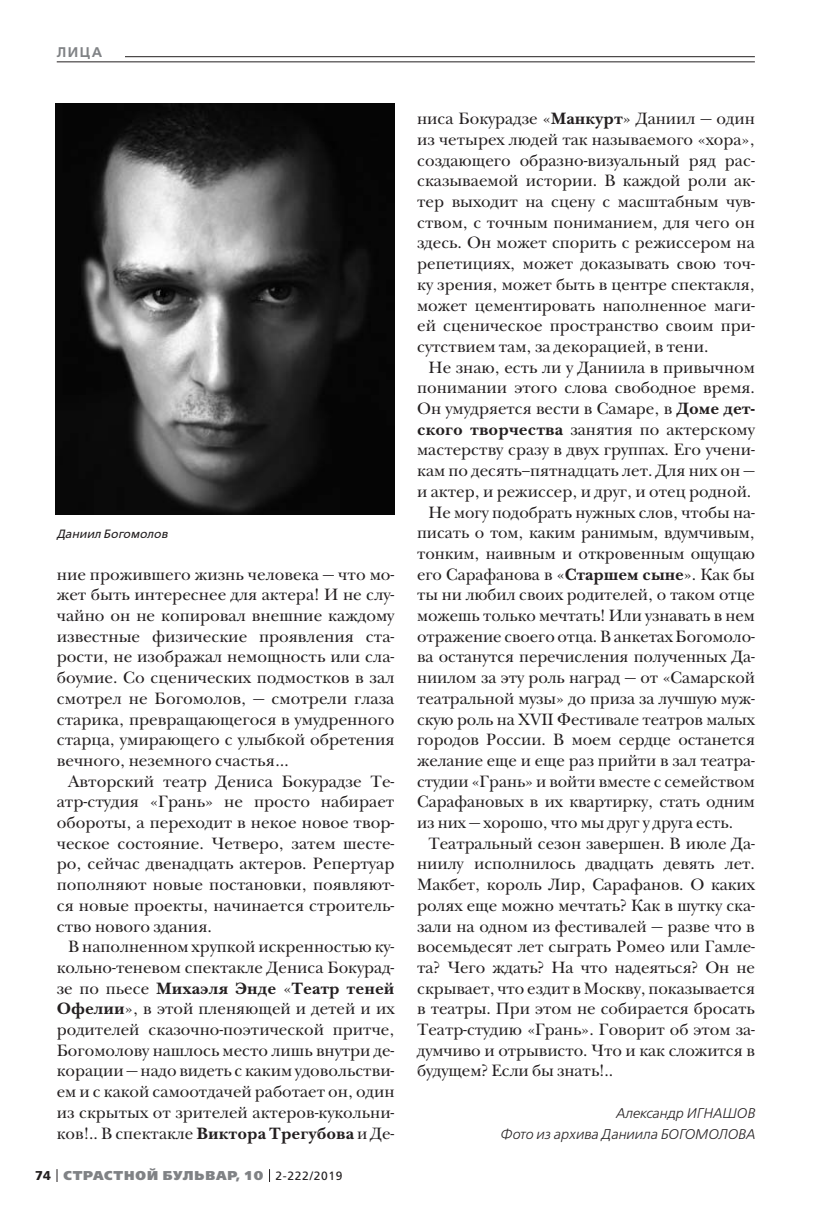
<style>
.page{position:relative;width:823px;height:1219px;background:#fff}
.page>*{position:absolute;margin:0;border:0;box-sizing:border-box;transform-origin:0 0}
.t1{font:17px/20.6px "New Baskerville ITC";letter-spacing:-.005em;color:#231f20;text-align:justify}
.t2{font:italic 300 14px/20.8px "Free Set";color:#231f20;text-align:right}
.t3{font:600 14px "Free Set";color:#808285}
.t4{font:800 12.8px "Free Set";letter-spacing:.07em;color:#808285}
.t5{font:italic 12px "Free Set";color:#231f20}
.s1{font-weight:700}
.s2{font-weight:700;color:#231f20}
.s3{font-weight:400;font-size:12px;color:#231f20}
</style>
<div class="page">
<svg style="left:57px;top:1169px;width:1px;height:13px"></svg>
<svg style="left:269px;top:1169px;width:1px;height:13px"></svg>
<hr style="left:57px;top:56px;width:697px;height:1px;background:#231f20">
<div style="left:57px;top:41px;width:68px;height:21px;background:#fff"></div>
<hr style="left:57px;top:62px;width:697px;height:1px;background:#231f20">
<img style="left:56px;top:104px;width:338px;height:411px">
<p class="t3" style="left:57px;top:45px;width:47px">ЛИЦА</p>
<p class="t5" style="left:57px;top:528px;width:112px">Даниил Богомолов</p>
<p class="t1" style="left:57px;top:565px;width:339px">ние прожившего жизнь человека — что мо&shy;жет быть интереснее для актера! И не слу&shy;чайно он не копировал внешние каждому известные физические проявления ста&shy;рости, не изображал немощность или сла&shy;боумие. Со сценических подмостков в зал смотрел не Богомолов, — смотрели глаза старика, превращающегося в умудренного старца, умирающего с улыбкой обретения вечного, неземного счастья…</p>
<p class="t1" style="left:57px;top:772px;width:339px;text-indent:11px">Авторский театр Дениса Бокурадзе Те&shy;атр-студия «Грань» не просто набирает обороты, а переходит в некое новое твор&shy;ческое состояние. Четверо, затем шесте&shy;ро, сейчас двенадцать актеров. Репертуар пополняют новые постановки, появляют&shy;ся новые проекты, начинается строитель&shy;ство нового здания.</p>
<p class="t1" style="left:57px;top:938px;width:339px;text-indent:11px">В наполненном хрупкой искренностью ку&shy;кольно-теневом спектакле Дениса Бокурад&shy;зе по пьесе <span class="s1">Михаэля Энде</span> «<span class="s1">Театр теней Офелии</span>», в этой пленяющей и детей и их родителей сказочно-поэтической притче, Богомолову нашлось место лишь внутри де&shy;корации — надо видеть с каким удовольстви&shy;ем и с какой самоотдачей работает он, один из скрытых от зрителей актеров-кукольни&shy;ков!.. В спектакле <span class="s1">Виктора Трегубова</span> и Де-</p>
<p class="t4" style="left:35px;top:1169px;width:309px"><span class="s2">74</span> СТРАСТНОЙ БУЛЬВАР, 10 <span class="s3">2-222/2019</span></p>
<p class="t1" style="left:417px;top:110px;width:339px">ниса Бокурадзе «<span class="s1">Манкурт</span>» Даниил — один из четырех людей так называемого «хора», создающего образно-визуальный ряд рас&shy;сказываемой истории. В каждой роли ак&shy;тер выходит на сцену с масштабным чув&shy;ством, с точным пониманием, для чего он здесь. Он может спорить с режиссером на репетициях, может доказывать свою точ&shy;ку зрения, может быть в центре спектакля, может цементировать наполненное маги&shy;ей сценическое пространство своим при&shy;сутствием там, за декорацией, в тени.</p>
<p class="t1" style="left:428px;top:358px;width:327px">Не знаю, есть ли у Даниила в привычном</p>
<p class="t1" style="left:417px;top:379px;width:339px">понимании этого слова свободное время.</p>
<p class="t1" style="left:417px;top:400px;width:339px">Он умудряется вести в Самаре, в <span class="s1">Доме дет-</span></p>
<p class="t1" style="left:417px;top:420px;width:339px"><span class="s1">ского творчества</span> занятия по актерскому</p>
<p class="t1" style="left:417px;top:441px;width:339px">мастерству сразу в двух группах. Его учени-</p>
<p class="t1" style="left:417px;top:462px;width:339px">кам по десять–пятнадцать лет. Для них он —</p>
<p class="t1" style="left:417px;top:483px;width:335px">и актер, и режиссер, и друг, и отец родной.</p>
<p class="t1" style="left:428px;top:503px;width:327px">Не могу подобрать нужных слов, чтобы на-</p>
<p class="t1" style="left:417px;top:524px;width:339px">писать о том, каким ранимым, вдумчивым,</p>
<p class="t1" style="left:417px;top:545px;width:339px">тонким, наивным и откровенным ощущаю</p>
<p class="t1" style="left:417px;top:565px;width:339px">его Сарафанова в «<span class="s1">Старшем сыне</span>». Как бы</p>
<p class="t1" style="left:417px;top:586px;width:339px">ты ни любил своих родителей, о таком отце</p>
<p class="t1" style="left:417px;top:607px;width:339px">можешь только мечтать! Или узнавать в нем</p>
<p class="t1" style="left:417px;top:627px;width:339px">отражение своего отца. В анкетах Богомоло-</p>
<p class="t1" style="left:417px;top:648px;width:339px">ва останутся перечисления полученных Да-</p>
<p class="t1" style="left:417px;top:669px;width:339px">ниилом за эту роль наград — от «Самарской</p>
<p class="t1" style="left:417px;top:690px;width:339px">театральной музы» до приза за лучшую муж-</p>
<p class="t1" style="left:417px;top:710px;width:339px">скую роль на XVII Фестивале театров малых</p>
<p class="t1" style="left:417px;top:731px;width:339px">городов России. В моем сердце останется</p>
<p class="t1" style="left:417px;top:752px;width:339px">желание еще и еще раз прийти в зал театра-</p>
<p class="t1" style="left:417px;top:772px;width:339px">студии «Грань» и войти вместе с семейством</p>
<p class="t1" style="left:417px;top:793px;width:339px">Сарафановых в их квартирку, стать одним</p>
<p class="t1" style="left:417px;top:814px;width:317px">из них — хорошо, что мы друг у друга есть.</p>
<p class="t1" style="left:428px;top:834px;width:328px">Театральный сезон завершен. В июле Да-</p>
<p class="t1" style="left:417px;top:855px;width:339px">ниилу исполнилось двадцать девять лет.</p>
<p class="t1" style="left:417px;top:876px;width:339px">Макбет, король Лир, Сарафанов. О каких</p>
<p class="t1" style="left:417px;top:897px;width:339px">ролях еще можно мечтать? Как в шутку ска-</p>
<p class="t1" style="left:417px;top:917px;width:339px">зали на одном из фестивалей — разве что в</p>
<p class="t1" style="left:417px;top:938px;width:339px">восемьдесят лет сыграть Ромео или Гамле-</p>
<p class="t1" style="left:417px;top:959px;width:339px">та? Чего ждать? На что надеяться? Он не</p>
<p class="t1" style="left:417px;top:979px;width:339px">скрывает, что ездит в Москву, показывается</p>
<p class="t1" style="left:417px;top:1000px;width:339px">в театры. При этом не собирается бросать</p>
<p class="t1" style="left:417px;top:1021px;width:339px">Театр-студию «Грань». Говорит об этом за-</p>
<p class="t1" style="left:417px;top:1041px;width:339px">думчиво и отрывисто. Что и как сложится в</p>
<p class="t1" style="left:417px;top:1062px;width:197px">будущем? Если бы знать!..</p>
<p class="t2" style="left:499px;top:1103px;width:256px">Александр ИГНАШОВ<br>Фото из архива Даниила БОГОМОЛОВА</p>
</div>
